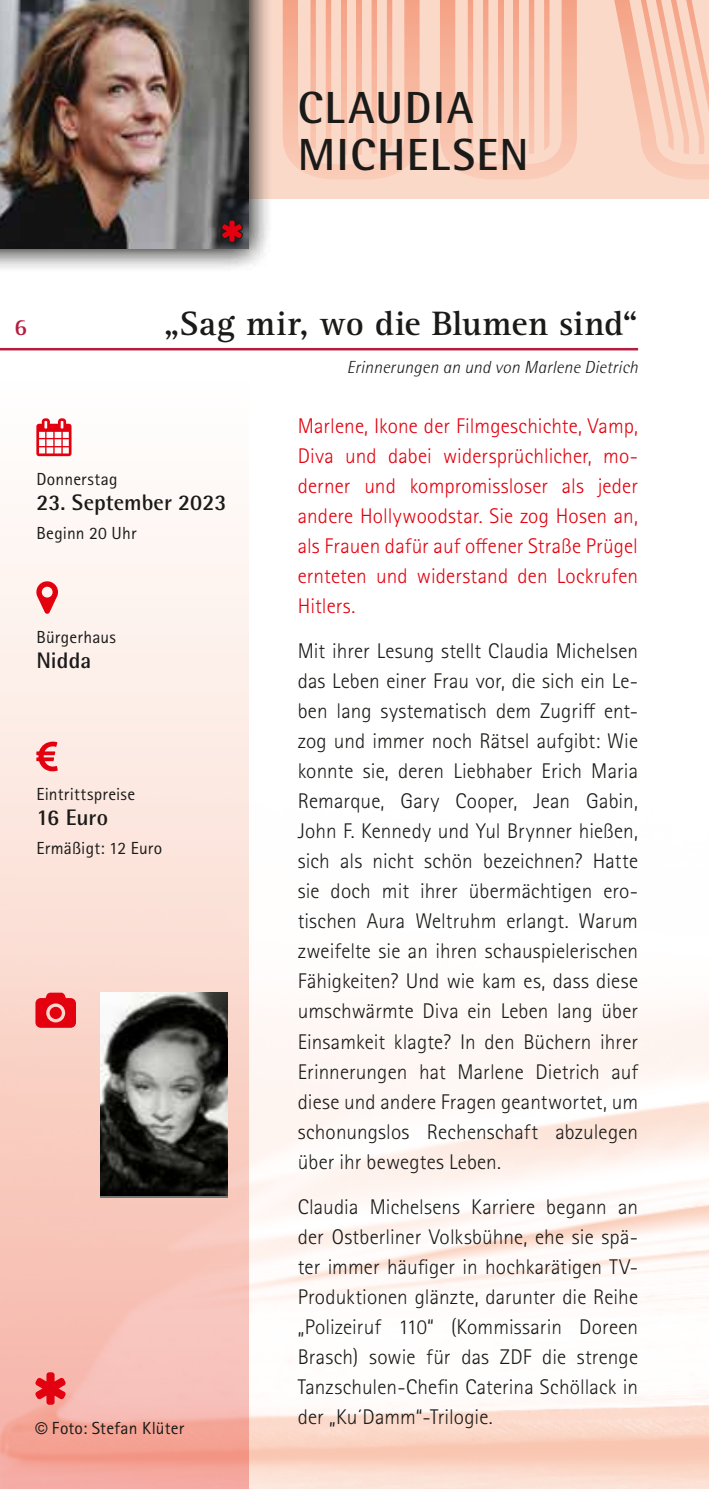
<style>
.page{position:relative;width:709px;height:1489px;background:#fff}
.page>*{position:absolute;margin:0;border:0;box-sizing:border-box;transform-origin:0 0}
.t1{font:700 45px/47.5px "Rotis Semi Sans Std";letter-spacing:.03em;color:#1a1a18}
.t2{font:700 35px "Rotis Serif Std";letter-spacing:-.005em;color:#1a1a18}
.t3{font:700 23.75px "Rotis Serif Std";color:#b61c3e}
.t4{font:700 22.5px "Rotis Semi Sans Std";color:#1a1a18}
.t5{font:300 21.25px/30px "Rotis Sans Serif Std";letter-spacing:.005em;color:#1a1a18;text-align:justify}
.t6{font:300 21.25px/30px "Rotis Sans Serif Std";letter-spacing:.005em;color:#e3000f;text-align:justify}
.t7{font:17.5px "Rotis Sans Serif Std";letter-spacing:.015em;color:#1a1a18}
.t8{font:italic 300 17.5px "Rotis Semi Sans Std";letter-spacing:.01em;color:#1a1a18}
.s1{font-family:"Arial";font-size:16.25px}
</style>
<div class="page">
<div style="left:0;top:0;width:709px;height:198px;background:#fbd9c9"></div>
<svg style="left:614px;top:0;width:95px;height:179px"></svg>
<svg style="left:283px;top:0;width:136px;height:179px"></svg>
<svg style="left:440px;top:0;width:137px;height:179px"></svg>
<svg style="left:0;top:424px;width:248px;height:1064px"></svg>
<hr style="left:0;top:348px;width:638px;height:2px;background:#b61c3e">
<div style="left:0;top:0;width:272px;height:272px;background:#1a1a18;opacity:.75"></div>
<img style="left:0;top:0;width:248px;height:248px">
<svg style="left:219px;top:218px;width:25px;height:25px"></svg>
<svg style="left:35px;top:1372px;width:31px;height:32px"></svg>
<svg style="left:36px;top:418px;width:35px;height:38px"></svg>
<svg style="left:36px;top:581px;width:22px;height:32px"></svg>
<svg style="left:36px;top:741px;width:22px;height:30px"></svg>
<img style="left:100px;top:991px;width:128px;height:204px">
<svg style="left:35px;top:992px;width:41px;height:35px"></svg>
<h1 class="t1" style="left:298px;top:83px;width:232px">CLAUDIA<br>MICHELSEN</h1>
<p class="t3" style="left:14px;top:313px;width:15px">6</p>
<h2 class="t2" style="left:164px;top:303px;width:476px">„Sag mir, wo die Blumen sind“</h2>
<p class="t8" style="left:347px;top:357px;width:292px">Erinnerungen an und von Marlene Dietrich</p>
<p class="t7" style="left:36px;top:468px;width:83px">Donnerstag</p>
<p class="t4" style="left:36px;top:488px;width:191px">23. September 2023</p>
<p class="t7" style="left:36px;top:522px;width:102px">Beginn 20 Uhr</p>
<p class="t7" style="left:36px;top:626px;width:81px">Bürgerhaus</p>
<p class="t4" style="left:36px;top:646px;width:56px">Nidda</p>
<p class="t7" style="left:36px;top:783px;width:100px">Eintrittspreise</p>
<p class="t4" style="left:36px;top:803px;width:73px">16 Euro</p>
<p class="t7" style="left:36px;top:837px;width:127px">Ermäßigt: 12 Euro</p>
<p class="t7" style="left:35px;top:1417px;width:150px"><span class="s1">©</span> Foto: Stefan Klüter</p>
<p class="t6" style="left:298px;top:411px;width:342px">Marlene, Ikone der Filmgeschichte, Vamp, Diva und dabei widersprüchlicher, mo&shy;derner und kompromissloser als jeder andere Hollywoodstar. Sie zog Hosen an, als Frauen dafür auf offener Straße Prügel ernteten und widerstand den Lockrufen Hitlers.</p>
<p class="t5" style="left:298px;top:636px;width:342px">Mit ihrer Lesung stellt Claudia Michelsen das Leben einer Frau vor, die sich ein Le&shy;ben lang systematisch dem Zugriff ent&shy;zog und immer noch Rätsel aufgibt: Wie konnte sie, deren Liebhaber Erich Maria Remarque, Gary Cooper, Jean Gabin, John F. Kennedy und Yul Brynner hießen, sich als nicht schön bezeichnen? Hatte sie doch mit ihrer übermächtigen ero&shy;tischen Aura Weltruhm erlangt. Warum zweifelte sie an ihren schauspielerischen Fähigkeiten? Und wie kam es, dass diese umschwärmte Diva ein Leben lang über Einsamkeit klagte? In den Büchern ihrer Erinnerungen hat Marlene Dietrich auf diese und andere Fragen geantwortet, um schonungslos Rechenschaft abzulegen über ihr bewegtes Leben.</p>
<p class="t5" style="left:298px;top:1191px;width:342px">Claudia Michelsens Karriere begann an der Ostberliner Volksbühne, ehe sie spä&shy;ter immer häufiger in hochkarätigen TV-Produktionen glänzte, darunter die Reihe „Polizeiruf 110“ (Kommissarin Doreen Brasch) sowie für das ZDF die strenge Tanzschulen-Chefin Caterina Schöllack in der „Ku´Damm“-Trilogie.</p>
</div>
